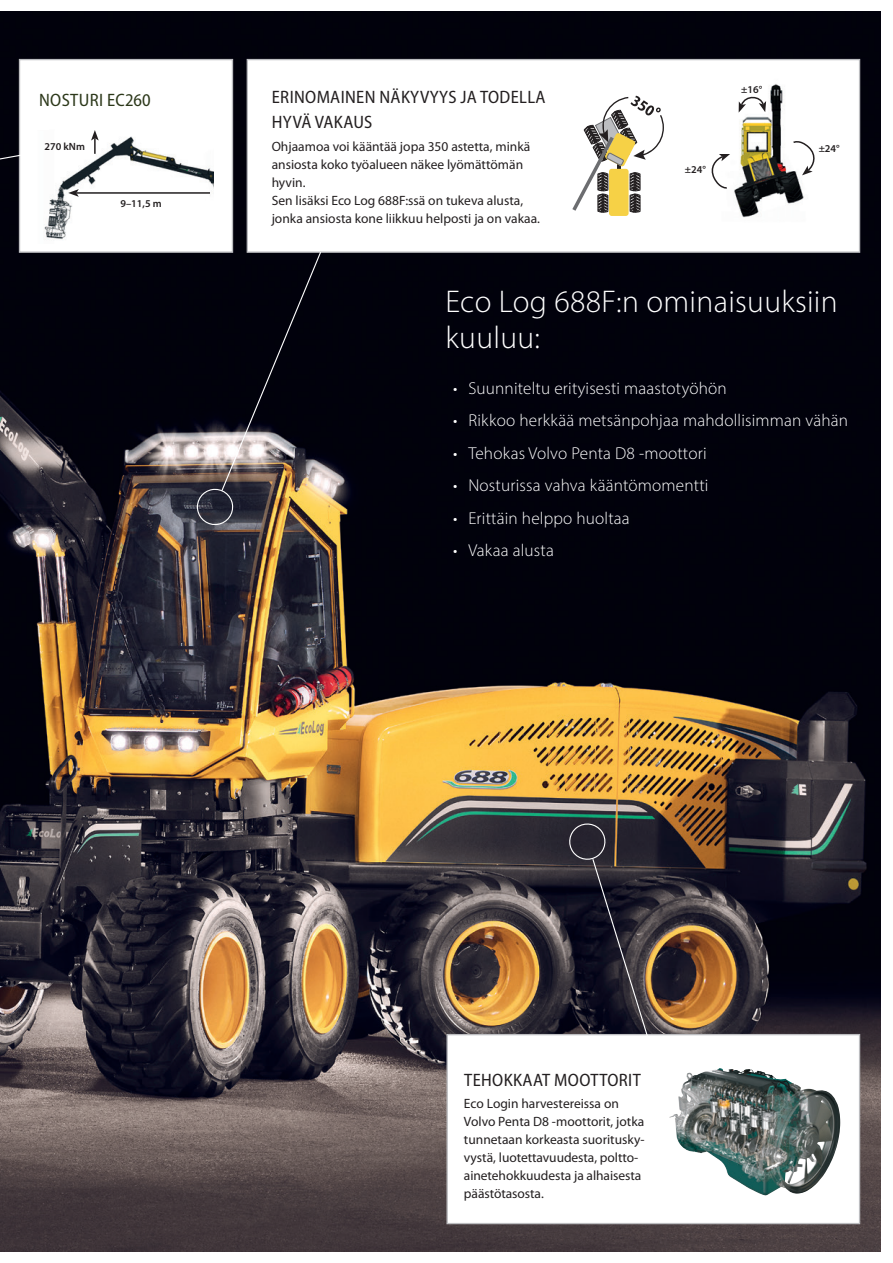
<style>
.page{position:relative;width:893px;height:1263px;background:#fff}
.page>*{position:absolute;margin:0;border:0;box-sizing:border-box;transform-origin:0 0}
.t1{font:300 31.5px/36.5px "Myriad Pro";letter-spacing:.01em;color:#fff}
.t2{font:semi-condensed 18px/25.5px "Myriad Pro";letter-spacing:.02em;color:#231f20}
.t3{font:semi-condensed 18px "Myriad Pro";letter-spacing:.02em;color:#2c381a}
.t4{font:300 17.25px "Myriad Pro";letter-spacing:.01em;color:#fff}
.t5{font:13.5px/18px "Myriad Pro";color:#231f20}
.t6{font:600 10.5px "Myriad Pro";color:#231f20}
</style>
<div class="page">
<img style="left:0;top:12px;width:880px;height:1239px">
<div style="left:247px;top:59px;width:613px;height:194px;background:#fff;border:1px solid #bcbdc0"></div>
<div style="left:446px;top:1034px;width:414px;height:190px;background:#fff;border:1px solid #bcbdc0"></div>
<img style="left:734px;top:84px;width:70px;height:134px">
<svg style="left:792px;top:137px;width:23px;height:38px"></svg>
<svg style="left:739px;top:94px;width:27px;height:19px"></svg>
<svg style="left:711px;top:154px;width:19px;height:35px"></svg>
<div style="left:609px;top:169px;width:20px;height:47px;background:#f6d146;border-radius:3px"></div>
<svg style="left:572px;top:96px;width:92px;height:117px"></svg>
<img style="left:669px;top:1068px;width:171px;height:127px">
<svg style="left:567px;top:822px;width:84px;height:214px;background:#2a2731"></svg>
<svg style="left:196px;top:251px;width:126px;height:275px;background:#2f2b2f"></svg>
<div style="left:19px;top:59px;width:214px;height:194px;background:#fff;border:1px solid #bcbdc0"></div>
<img style="left:44px;top:136px;width:170px;height:104px">
<svg style="left:91px;top:130px;width:8px;height:24px"></svg>
<hr style="left:76px;top:192px;width:134px;height:2px;background:#231f20">
<svg style="left:68px;top:189px;width:11px;height:8px"></svg>
<svg style="left:0;top:153px;width:21px;height:46px"></svg>
<h2 class="t3" style="left:39px;top:89px;width:113px">NOSTURI EC260</h2>
<p class="t6" style="left:44px;top:140px;width:42px">270 kNm</p>
<p class="t6" style="left:120px;top:197px;width:43px">9–11,5 m</p>
<h2 class="t2" style="left:272px;top:84px;width:275px">ERINOMAINEN NÄKYVYYS JA TODELLA<br>HYVÄ VAKAUS</h2>
<p class="t5" style="left:272px;top:137px;width:270px">Ohjaamoa voi kääntää jopa 350 astetta, minkä ansiosta koko työalueen näkee lyömättömän hyvin.<br>Sen lisäksi Eco Log 688F:ssä on tukeva alusta, jonka ansiosta kone liikkuu helposti ja on vakaa.</p>
<p class="t6" style="left:685px;top:162px;width:23px">±24°</p>
<p class="t6" style="left:741px;top:83px;width:23px">±16°</p>
<p class="t6" style="left:819px;top:142px;width:23px">±24°</p>
<h1 class="t1" style="left:445px;top:283px;width:394px">Eco Log 688F:n ominaisuuksiin kuuluu:</h1>
<p class="t4" style="left:453px;top:378px;width:275px">• Suunniteltu erityisesti maastotyöhön</p>
<p class="t4" style="left:453px;top:410px;width:397px">• Rikkoo herkkää metsänpohjaa mahdollisimman vähän</p>
<p class="t4" style="left:453px;top:443px;width:255px">• Tehokas Volvo Penta D8 -moottori</p>
<p class="t4" style="left:453px;top:475px;width:257px">• Nosturissa vahva kääntömomentti</p>
<p class="t4" style="left:453px;top:507px;width:178px">• Erittäin helppo huoltaa</p>
<p class="t4" style="left:453px;top:540px;width:102px">• Vakaa alusta</p>
<h2 class="t2" style="left:464px;top:1067px;width:178px">TEHOKKAAT MOOTTORIT</h2>
<p class="t5" style="left:464px;top:1094px;width:182px">Eco Login harvestereissa on<br>Volvo Penta D8 -moottorit, jotka tunnetaan korkeasta suoritusky&shy;vystä, luotettavuudesta, poltto&shy;ainetehokkuudesta ja alhaisesta päästötasosta.</p>
</div>
